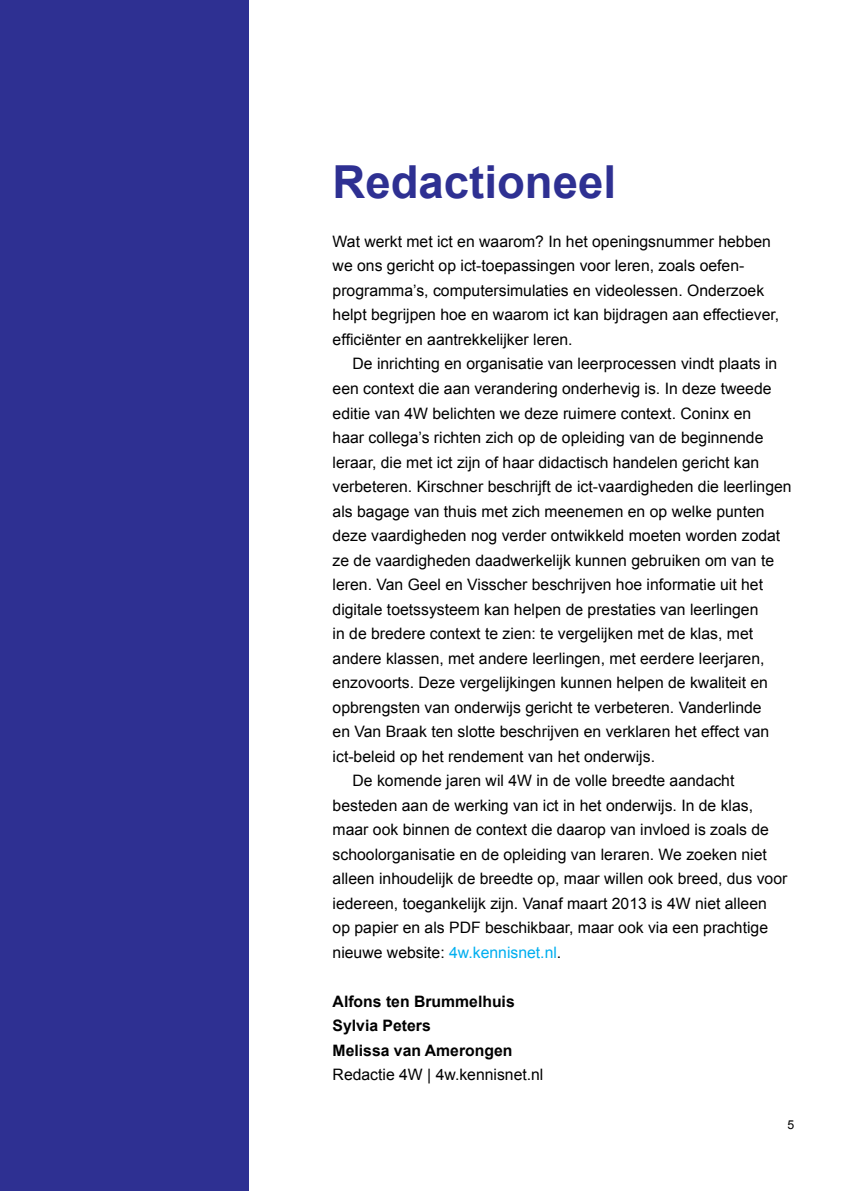
<style>
.page{position:relative;width:844px;height:1191px;background:#fff}
.page>*{position:absolute;margin:0;border:0;box-sizing:border-box;transform-origin:0 0}
.t1{font:700 45.5px "Arial";color:#2e3092}
.t2{font:15.75px/24.5px "Arial";color:#000}
.t3{font:700 15.75px/24.5px "Arial";color:#000}
.t4{font:12.25px "Arial";color:#000}
.s1{color:#00aeef}
</style>
<div class="page">
<div style="left:0;top:0;width:248px;height:1191px;background:#2e3092"></div>
<h1 class="t1" style="left:332px;top:152px;width:285px">Redactioneel</h1>
<p class="t2" style="left:332px;top:229px;width:448px">Wat werkt met ict en waarom? In het openingsnummer hebben we ons gericht op ict-toepassingen voor leren, zoals oefen&shy;programma’s, computersimulaties en videolessen. Onderzoek helpt begrijpen hoe en waarom ict kan bijdragen aan effectiever, efficiënter en aantrekkelijker leren.</p>
<p class="t2" style="left:352px;top:352px;width:426px">De inrichting en organisatie van leerprocessen vindt plaats in</p>
<p class="t2" style="left:332px;top:376px;width:440px">een context die aan verandering onderhevig is. In deze tweede</p>
<p class="t2" style="left:332px;top:401px;width:420px">editie van 4W belichten we deze ruimere context. Coninx en</p>
<p class="t2" style="left:332px;top:425px;width:432px">haar collega’s richten zich op de opleiding van de beginnende</p>
<p class="t2" style="left:332px;top:450px;width:428px">leraar, die met ict zijn of haar didactisch handelen gericht kan</p>
<p class="t2" style="left:332px;top:474px;width:460px">verbeteren. Kirschner beschrijft de ict-vaardigheden die leerlingen</p>
<p class="t2" style="left:332px;top:499px;width:433px">als bagage van thuis met zich meenemen en op welke punten</p>
<p class="t2" style="left:332px;top:523px;width:449px">deze vaardigheden nog verder ontwikkeld moeten worden zodat</p>
<p class="t2" style="left:332px;top:548px;width:443px">ze de vaardigheden daadwerkelijk kunnen gebruiken om van te</p>
<p class="t2" style="left:332px;top:572px;width:432px">leren. Van Geel en Visscher beschrijven hoe informatie uit het</p>
<p class="t2" style="left:332px;top:597px;width:427px">digitale toetssysteem kan helpen de prestaties van leerlingen</p>
<p class="t2" style="left:332px;top:621px;width:422px">in de bredere context te zien: te vergelijken met de klas, met</p>
<p class="t2" style="left:332px;top:646px;width:433px">andere klassen, met andere leerlingen, met eerdere leerjaren,</p>
<p class="t2" style="left:332px;top:670px;width:437px">enzovoorts. Deze vergelijkingen kunnen helpen de kwaliteit en</p>
<p class="t2" style="left:332px;top:695px;width:430px">opbrengsten van onderwijs gericht te verbeteren. Vanderlinde</p>
<p class="t2" style="left:332px;top:719px;width:438px">en Van Braak ten slotte beschrijven en verklaren het effect van</p>
<p class="t2" style="left:332px;top:744px;width:324px">ict-beleid op het rendement van het onderwijs.</p>
<p class="t2" style="left:352px;top:768px;width:383px">De komende jaren wil 4W in de volle breedte aandacht</p>
<p class="t2" style="left:332px;top:793px;width:422px">besteden aan de werking van ict in het onderwijs. In de klas,</p>
<p class="t2" style="left:332px;top:817px;width:437px">maar ook binnen de context die daarop van invloed is zoals de</p>
<p class="t2" style="left:332px;top:842px;width:435px">schoolorganisatie en de opleiding van leraren. We zoeken niet</p>
<p class="t2" style="left:332px;top:866px;width:456px">alleen inhoudelijk de breedte op, maar willen ook breed, dus voor</p>
<p class="t2" style="left:332px;top:891px;width:435px">iedereen, toegankelijk zijn. Vanaf maart 2013 is 4W niet alleen</p>
<p class="t2" style="left:332px;top:915px;width:437px">op papier en als PDF beschikbaar, maar ook via een prachtige</p>
<p class="t2" style="left:332px;top:940px;width:230px">nieuwe website: <span class="s1">4w.kennisnet.nl</span>.</p>
<p class="t3" style="left:332px;top:989px;width:184px">Alfons ten Brummelhuis<br>Sylvia Peters<br>Melissa van Amerongen</p>
<p class="t2" style="left:332px;top:1062px;width:212px">Redactie 4W | 4w.kennisnet.nl</p>
<p class="t4" style="left:787px;top:1116px;width:8px">5</p>
</div>
